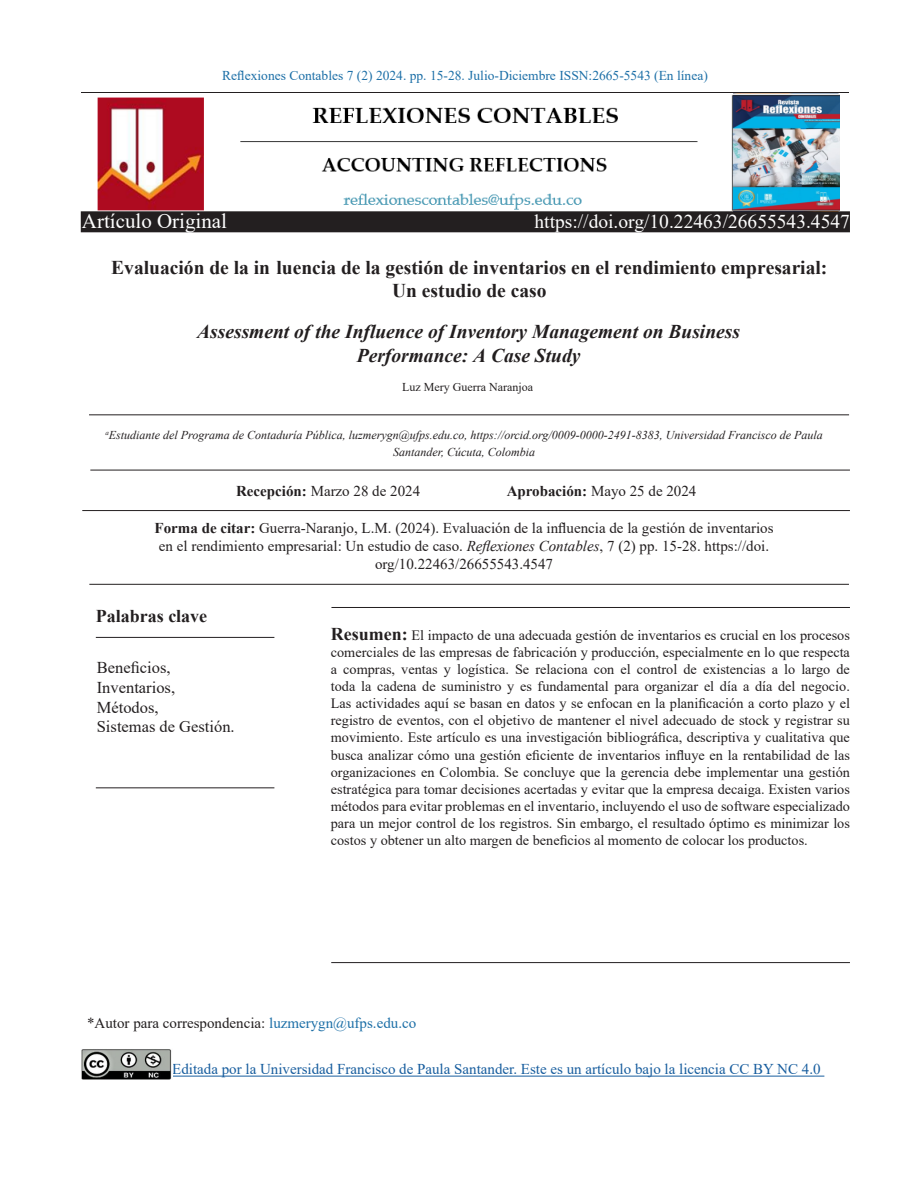
<style>
.page{position:relative;width:918px;height:1188px;background:#fff}
.page>*{position:absolute;margin:0;border:0;box-sizing:border-box;transform-origin:0 0}
.Título_1{font:21px "Times New Roman";color:#fff}
.Título_1-2{font:700 19.5px/23.4px "Times New Roman";color:#231f20;text-align:center}
.t1{font:italic 700 19.5px/23.4px "Times New Roman";color:#221e1f;text-align:center}
.Título_1-3{font:19.5px "Times New Roman";color:#fff}
.t2{font:700 18px "Times New Roman";color:#231f20}
.t3{font:16.5px "Times New Roman";color:#231f20}
.t4{font:15px/18px "Times New Roman";color:#231f20;text-align:center}
.t5{font:15px "Times New Roman";color:#175d9e}
.Título_1-4{font:14.25px/17.1px "Times New Roman";color:#231f20;text-align:justify}
.Título_1-5{font:13.5px "Times New Roman";color:#1c6fa7}
.Título_1-6{font:italic 12px/16.6px "Times New Roman";color:#231f20;text-align:center}
.t6{font:12px "Times New Roman";color:#221e1f}
.s1{font-weight:700}
.s2{font-style:italic}
.s3{font-weight:700;font-size:18px}
.s4{color:#1c6fa7}
</style>
<div class="page">
<hr style="left:81px;top:92px;width:767px;height:1px;background:#231f20">
<img style="left:97px;top:97px;width:742px;height:114px">
<div style="left:81px;top:211px;width:769px;height:21px;background:#231f20"></div>
<hr style="left:172px;top:1076px;width:652px;height:1px;background:#175d9e">
<hr style="left:331px;top:607px;width:519px;height:1px;background:#231f20">
<hr style="left:331px;top:962px;width:519px;height:1px;background:#231f20">
<hr style="left:89px;top:415px;width:760px;height:1px;background:#231f20">
<img style="left:81px;top:1049px;width:91px;height:31px">
<hr style="left:90px;top:470px;width:760px;height:1px;background:#231f20">
<hr style="left:82px;top:510px;width:768px;height:1px;background:#231f20">
<hr style="left:89px;top:584px;width:760px;height:1px;background:#231f20">
<hr style="left:96px;top:637px;width:178px;height:1px;background:#231f20">
<hr style="left:96px;top:787px;width:178px;height:1px;background:#231f20">
<img style="left:731px;top:94px;width:109px;height:116px">
<p class="Título_1-5" style="left:222px;top:66px;width:487px">Reflexiones Contables 7 (2) 2024. pp. 15-28. Julio-Diciembre ISSN:2665-5543 (En línea)</p>
<p class="Título_1" style="left:82px;top:206px;width:147px">Artículo Original</p>
<p class="Título_1-3" style="left:535px;top:208px;width:317px">https://doi.org/10.22463/26655543.4547</p>
<p class="Título_1-2" style="left:111px;top:255px;width:718px">Evaluación de la in luencia de la gestión de inventarios en el rendimiento empresarial:<br>Un estudio de caso</p>
<h2 class="t1" style="left:197px;top:320px;width:544px">Assessment of the Influence of Inventory Management on Business<br>Performance: A Case Study</h2>
<p class="t6" style="left:402px;top:379px;width:132px">Luz Mery Guerra Naranjoa</p>
<p class="Título_1-6" style="left:105px;top:426px;width:719px"><sup>a</sup>Estudiante del Programa de Contaduría Pública, luzmerygn@ufps.edu.co, https://orcid.org/0009-0000-2491-8383, Universidad Francisco de Paula<br>Santander, Cúcuta, Colombia</p>
<p class="t4" style="left:236px;top:482px;width:186px"><span class="s1">Recepción:</span> Marzo 28 de 2024</p>
<p class="t4" style="left:507px;top:482px;width:191px"><span class="s1">Aprobación:</span> Mayo 25 de 2024</p>
<p class="t4" style="left:155px;top:519px;width:620px"><span class="s1">Forma de citar:</span> Guerra-Naranjo, L.M. (2024). Evaluación de la influencia de la gestión de inventarios en el rendimiento empresarial: Un estudio de caso. <span class="s2">Reflexiones Contables</span>, 7 (2) pp. 15-28. https://doi. org/10.22463/26655543.4547</p>
<p class="t2" style="left:96px;top:603px;width:113px">Palabras clave</p>
<p class="t3" style="left:97px;top:656px;width:75px">Beneficios,</p>
<p class="t3" style="left:97px;top:676px;width:80px">Inventarios,</p>
<p class="t3" style="left:97px;top:695px;width:63px">Métodos,</p>
<p class="t3" style="left:97px;top:715px;width:139px">Sistemas de Gestión.</p>
<p class="Título_1-4" style="left:331px;top:626px;width:521px"><span class="s3">Resumen:</span> El impacto de una adecuada gestión de inventarios es crucial en los procesos comerciales de las empresas de fabricación y producción, especialmente en lo que respecta a compras, ventas y logística. Se relaciona con el control de existencias a lo largo de toda la cadena de suministro y es fundamental para organizar el día a día del negocio.<br>Las actividades aquí se basan en datos y se enfocan en la planificación a corto plazo y el registro de eventos, con el objetivo de mantener el nivel adecuado de stock y registrar su movimiento. Este artículo es una investigación bibliográfica, descriptiva y cualitativa que busca analizar cómo una gestión eficiente de inventarios influye en la rentabilidad de las organizaciones en Colombia. Se concluye que la gerencia debe implementar una gestión estratégica para tomar decisiones acertadas y evitar que la empresa decaiga. Existen varios métodos para evitar problemas en el inventario, incluyendo el uso de software especializado para un mejor control de los registros. Sin embargo, el resultado óptimo es minimizar los costos y obtener un alto margen de beneficios al momento de colocar los productos.</p>
<p class="t4" style="left:87px;top:1013px;width:331px">*Autor para correspondencia: <span class="s4">luzmerygn@ufps.edu.co</span></p>
<p class="t5" style="left:172px;top:1059px;width:650px">Editada por la Universidad Francisco de Paula Santander. Este es un artículo bajo la licencia CC BY NC 4.0</p>
</div>
